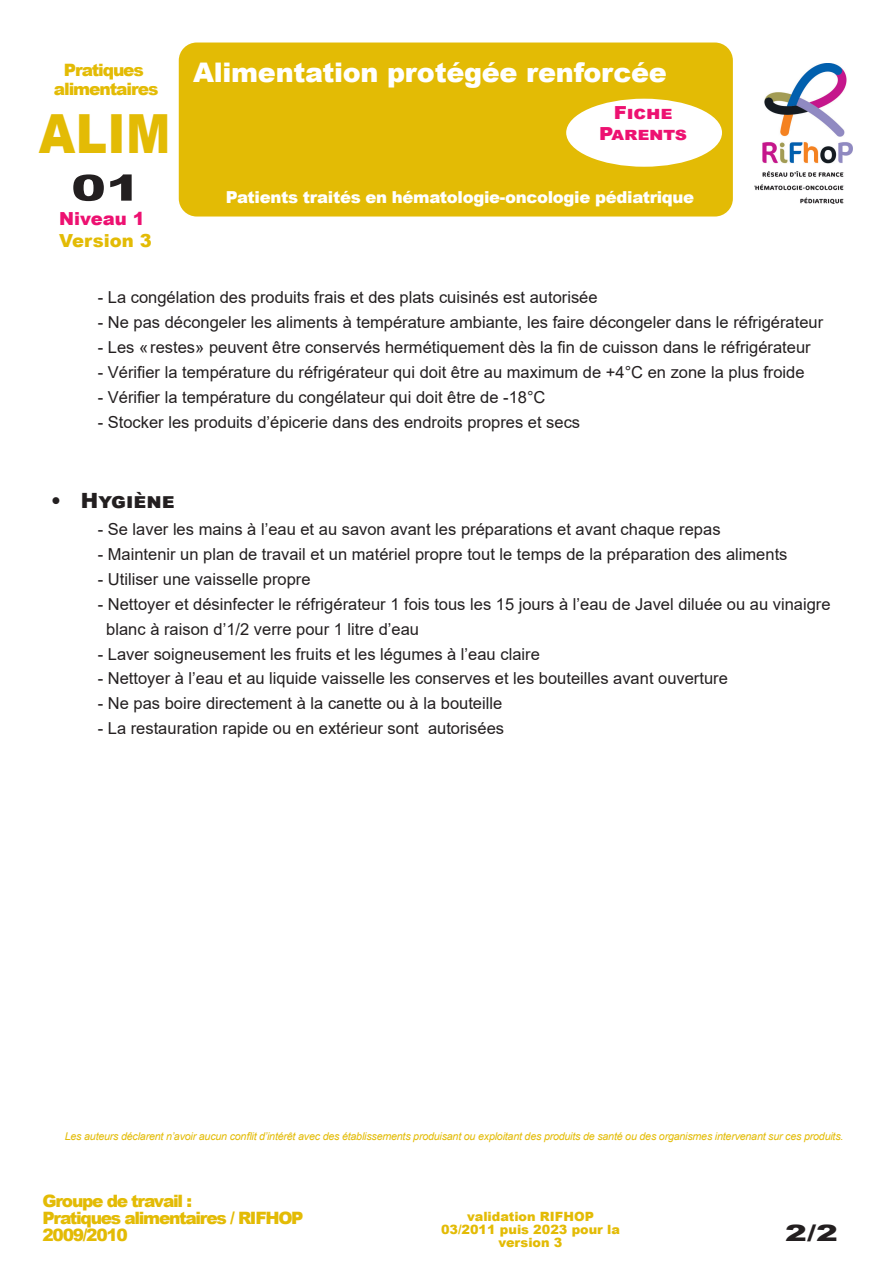
<style>
.page{position:relative;width:893px;height:1263px;background:#fff}
.page>*{position:absolute;margin:0;border:0;box-sizing:border-box;transform-origin:0 0}
.t1{font:900 54px "Arial";color:#e3bb05;scale:.87 1}
.t2{font:900 36px "Arial";color:#231f20;scale:1.45 1}
.t3{font:900 27px "Arial";letter-spacing:-.01em;color:#fff}
.t4{font:900 22.5px "Arial";color:#231f20;scale:1.45 1}
.t5{font:900 21px "Arial";color:#231f20}
.t6{font:900 18px "Arial";letter-spacing:-.01em;color:#ed1171;scale:1.1 1}
.t7{font:900 18px "Arial";color:#e3bb05}
.t8{font:900 18px "Arial";letter-spacing:-.01em;color:#ed1171}
.t9{font:900 17.1px "Arial";letter-spacing:-.075em;color:#e3bb05}
.Texte{font:16.5px "Arial";color:#231f20}
.t10{font:900 16.5px "Arial";letter-spacing:-.02em;color:#fff}
.t11{font:900 12.75px/12.8px "Arial";color:#e3bb05;text-align:center}
.Texte-2{font:italic 10.65px "Arial";letter-spacing:-.02em;color:#e3bb05}
</style>
<div class="page">
<img style="left:754px;top:63px;width:99px;height:140px">
<div style="left:179px;top:43px;width:554px;height:173px;background:#e3bb05;border-radius:18px"></div>
<div style="left:566px;top:99px;width:156px;height:68px;background:#fff;border-radius:50%"></div>
<p class="t9" style="left:64px;top:57px;width:82px">Pratiques</p>
<p class="t9" style="left:54px;top:76px;width:106px">alimentaires</p>
<p class="t1" style="left:39px;top:95px;width:153px">ALIM</p>
<p class="t2" style="left:71px;top:162px;width:50px">01</p>
<p class="t8" style="left:59px;top:206px;width:87px">Niveau 1</p>
<p class="t7" style="left:59px;top:227px;width:94px">Version 3</p>
<p class="t3" style="left:193px;top:52px;width:475px">Alimentation protégée renforcée</p>
<p class="t6" style="left:614px;top:99px;width:55px">Fiche</p>
<p class="t6" style="left:599px;top:121px;width:82px">Parents</p>
<p class="t10" style="left:226px;top:185px;width:470px">Patients traités en hématologie-oncologie pédiatrique</p>
<p class="Texte" style="left:98px;top:286px;width:501px">- La congélation des produits frais et des plats cuisinés est autorisée</p>
<p class="Texte" style="left:98px;top:311px;width:727px">- Ne pas décongeler les aliments à température ambiante, les faire décongeler dans le réfrigérateur</p>
<p class="Texte" style="left:98px;top:336px;width:714px">- Les «restes» peuvent être conservés hermétiquement dès la fin de cuisson dans le réfrigérateur</p>
<p class="Texte" style="left:98px;top:361px;width:708px">- Vérifier la température du réfrigérateur qui doit être au maximum de +4°C en zone la plus froide</p>
<p class="Texte" style="left:98px;top:386px;width:449px">- Vérifier la température du congélateur qui doit être de -18°C</p>
<p class="Texte" style="left:98px;top:411px;width:484px">- Stocker les produits d’épicerie dans des endroits propres et secs</p>
<p class="t5" style="left:51px;top:485px;width:125px">• Hygiène</p>
<p class="Texte" style="left:98px;top:518px;width:624px">- Se laver les mains à l’eau et au savon avant les préparations et avant chaque repas</p>
<p class="Texte" style="left:98px;top:543px;width:691px">- Maintenir un plan de travail et un matériel propre tout le temps de la préparation des aliments</p>
<p class="Texte" style="left:98px;top:568px;width:214px">- Utiliser une vaisselle propre</p>
<p class="Texte" style="left:98px;top:592px;width:734px">- Nettoyer et désinfecter le réfrigérateur 1 fois tous les 15 jours à l’eau de Javel diluée ou au vinaigre</p>
<p class="Texte" style="left:106px;top:617px;width:314px">blanc à raison d’1/2 verre pour 1 litre d’eau</p>
<p class="Texte" style="left:98px;top:642px;width:444px">- Laver soigneusement les fruits et les légumes à l’eau claire</p>
<p class="Texte" style="left:98px;top:667px;width:632px">- Nettoyer à l’eau et au liquide vaisselle les conserves et les bouteilles avant ouverture</p>
<p class="Texte" style="left:98px;top:692px;width:406px">- Ne pas boire directement à la canette ou à la bouteille</p>
<p class="Texte" style="left:98px;top:717px;width:408px">- La restauration rapide ou en extérieur sont autorisées</p>
<p class="Texte-2" style="left:65px;top:1129px;width:780px">Les auteurs déclarent n’avoir aucun conflit d’intérêt avec des établissements produisant ou exploitant des produits de santé ou des organismes intervenant sur ces produits.</p>
<p class="t9" style="left:43px;top:1188px;width:151px">Groupe de travail :</p>
<p class="t9" style="left:43px;top:1205px;width:263px">Pratiques alimentaires / RIFHOP</p>
<p class="t9" style="left:43px;top:1222px;width:87px">2009/2010</p>
<p class="t11" style="left:467px;top:1210px;width:128px">validation RIFHOP</p>
<p class="t11" style="left:441px;top:1223px;width:180px">03/2011 puis 2023 pour la version 3</p>
<p class="t4" style="left:785px;top:1217px;width:38px">2/2</p>
</div>
